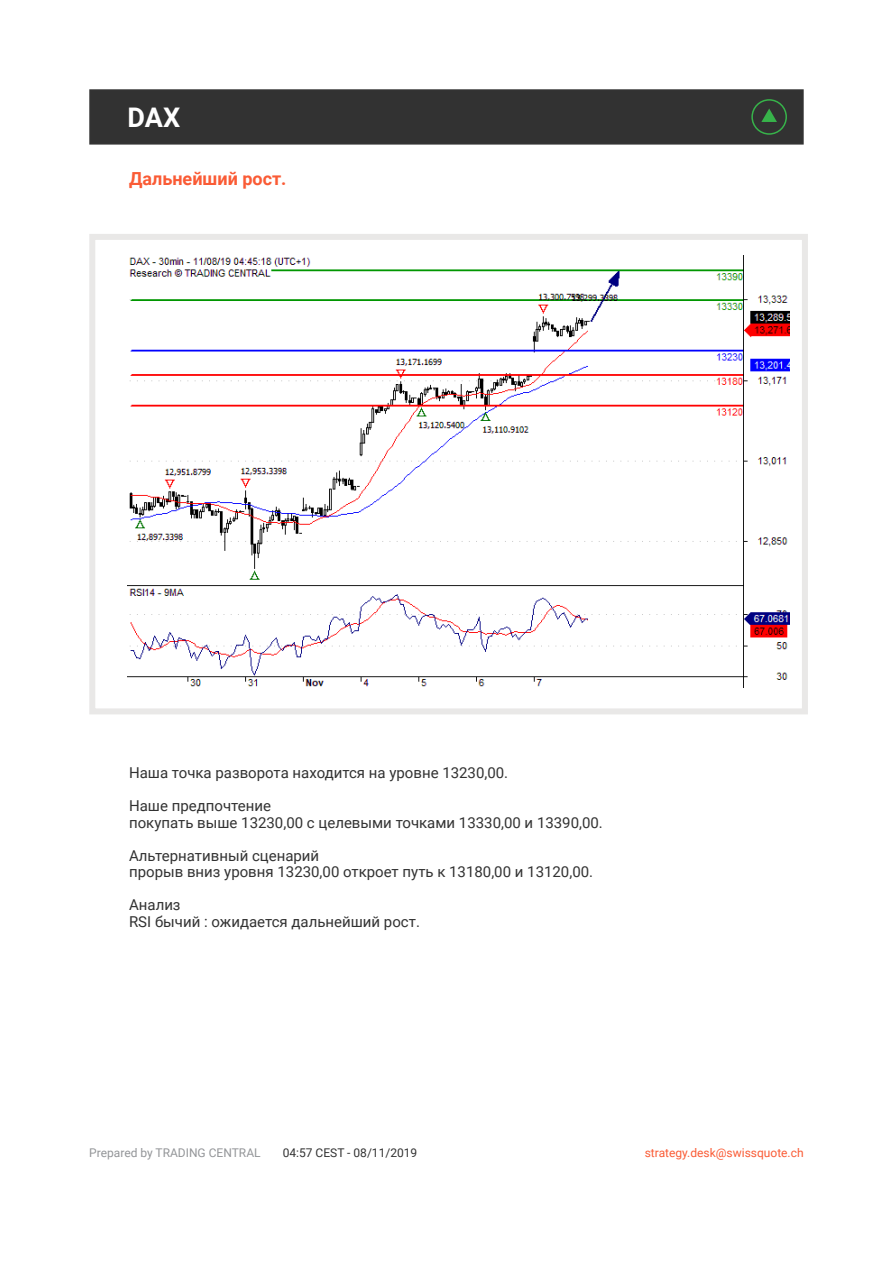
<style>
.page{position:relative;width:893px;height:1263px;background:#fff}
.page>*{position:absolute;margin:0;border:0;box-sizing:border-box;transform-origin:0 0}
.t1{font:700 27px "Roboto";color:#fff}
.t2{font:700 18px "Roboto";color:#fa5b35}
.t3{font:15px/16.5px "Roboto";color:#323232}
.t4{font:12px "Roboto";color:#fa5b35}
.t5{font:12px "Roboto";color:#939598}
.t6{font:12px "Roboto";color:#323232}
</style>
<div class="page">
<div style="left:89px;top:234px;width:719px;height:480px;border:6px solid #e9e8e7"></div>
<div style="left:89px;top:89px;width:715px;height:56px;background:#323232;border:2px solid #323232"></div>
<img style="left:128px;top:255px;width:661px;height:432px">
<svg style="left:751px;top:99px;width:36px;height:36px"></svg>
<h1 class="t1" style="left:128px;top:98px;width:54px">DAX</h1>
<p class="t2" style="left:129px;top:166px;width:159px">Дальнейший рост.</p>
<p class="t3" style="left:129px;top:764px;width:381px">Наша точка разворота находится на уровне 13230,00.</p>
<p class="t3" style="left:129px;top:797px;width:475px">Наше предпочтение<br>покупать выше 13230,00 с целевыми точками 13330,00 и 13390,00.</p>
<p class="t3" style="left:129px;top:846px;width:466px">Альтернативный сценарий<br>прорыв вниз уровня 13230,00 откроет путь к 13180,00 и 13120,00.</p>
<p class="t3" style="left:129px;top:896px;width:292px">Анализ<br>RSI бычий : ожидается дальнейший рост.</p>
<p class="t5" style="left:89px;top:1144px;width:173px">Prepared by TRADING CENTRAL</p>
<p class="t6" style="left:283px;top:1144px;width:136px">04:57 CEST - 08/11/2019</p>
<p class="t4" style="left:645px;top:1144px;width:160px">strategy.desk@swissquote.ch</p>
</div>
